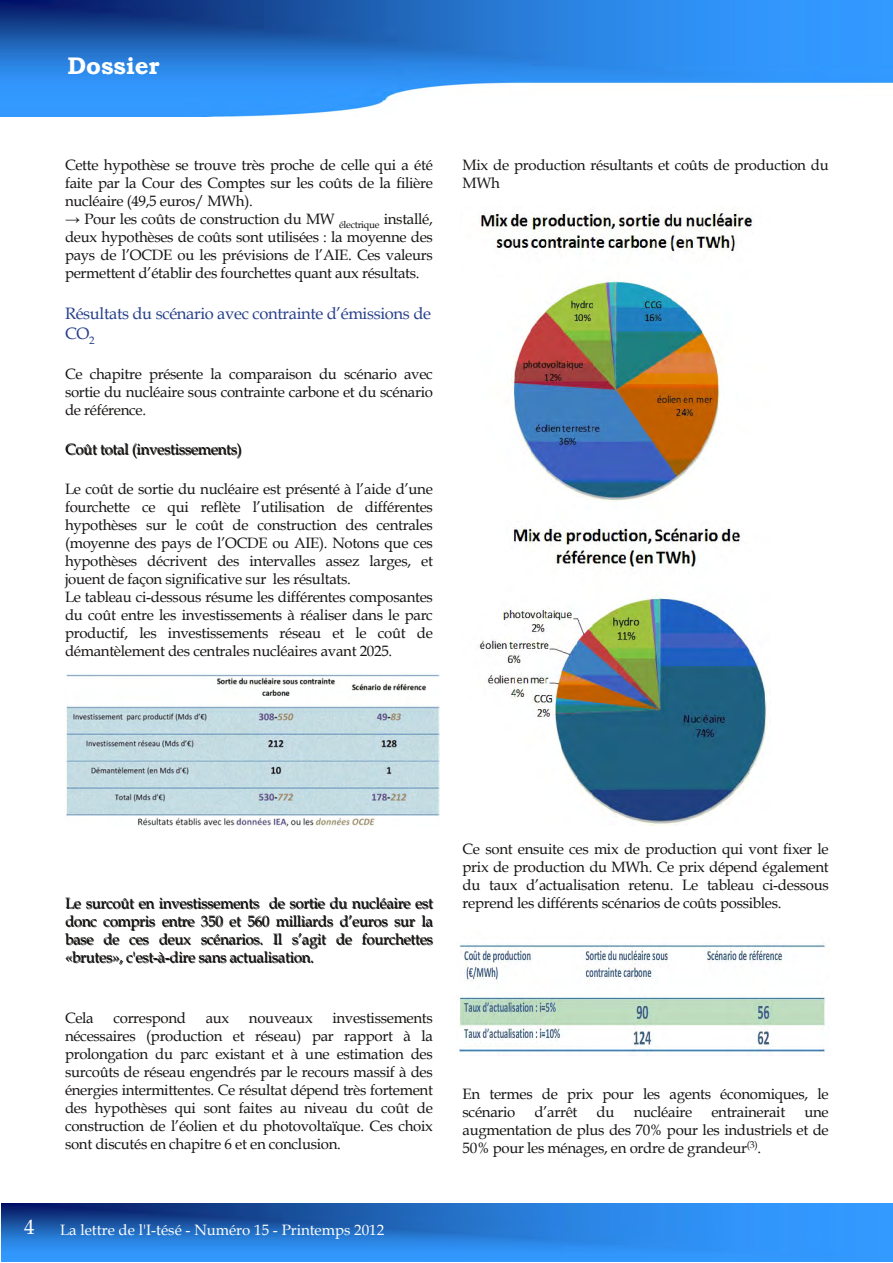
<style>
.page{position:relative;width:893px;height:1263px;background:#fff}
.page>*{position:absolute;margin:0;border:0;box-sizing:border-box;transform-origin:0 0}
.t1{font:700 24px "Bookman Old Style";color:#fff}
.t2{font:16.5px/19.8px "Book Antiqua";letter-spacing:-.02em;color:#26408b}
.t3{font:15px/18px "Book Antiqua";letter-spacing:-.02em;color:#161413;text-align:justify}
.t4{font:15px "Book Antiqua";color:#fff}
.s1{font-size:21px}
</style>
<div class="page">
<img style="left:0;top:0;width:893px;height:116px">
<img style="left:2px;top:1203px;width:890px;height:59px">
<img style="left:66px;top:674px;width:374px;height:153px">
<img style="left:477px;top:211px;width:290px;height:615px">
<img style="left:459px;top:942px;width:367px;height:111px">
<h1 class="t1" style="left:67px;top:48px;width:94px">Dossier</h1>
<p class="t3" style="left:65px;top:155px;width:369px">Cette hypothèse se trouve très proche de celle qui a été faite par la Cour des Comptes sur les coûts de la filière nucléaire (49,5 euros/ MWh).</p>
<p class="t3" style="left:65px;top:209px;width:369px">→ Pour les coûts de construction du MW <sub>électrique</sub> installé, deux hypothèses de coûts sont utilisées : la moyenne des pays de l’OCDE ou les prévisions de l’AIE. Ces valeurs permettent d’établir des fourchettes quant aux résultats.</p>
<p class="t2" style="left:65px;top:303px;width:367px">Résultats du scénario avec contrainte d’émissions de<br>CO<sub>2</sub></p>
<p class="t3" style="left:65px;top:364px;width:369px">Ce chapitre présente la comparaison du scénario avec sortie du nucléaire sous contrainte carbone et du scénario de référence.</p>
<p class="t3" style="left:66px;top:440px;width:178px">Coût total (investissements)</p>
<p class="t3" style="left:65px;top:479px;width:369px;text-align:left">Le coût de sortie du nucléaire est présenté à l’aide d’une fourchette ce qui reflète l’utilisation de différentes hypothèses sur le coût de construction des centrales (moyenne des pays de l’OCDE ou AIE). Notons que ces hypothèses décrivent des intervalles assez larges, et jouent de façon significative sur les résultats.<br>Le tableau ci-dessous résume les différentes composantes du coût entre les investissements à réaliser dans le parc productif, les investissements réseau et le coût de démantèlement des centrales nucléaires avant 2025.</p>
<p class="t3" style="left:463px;top:155px;width:368px">Mix de production résultants et coûts de production du<br>MWh</p>
<p class="t3" style="left:66px;top:894px;width:369px">Le surcoût en investissements de sortie du nucléaire est donc compris entre 350 et 560 milliards d’euros sur la base de ces deux scénarios. Il s’agit de fourchettes «brutes», c'est-à-dire sans actualisation.</p>
<p class="t3" style="left:65px;top:1009px;width:30px">Cela</p>
<p class="t3" style="left:113px;top:1009px;width:74px">correspond</p>
<p class="t3" style="left:206px;top:1009px;width:25px">aux</p>
<p class="t3" style="left:249px;top:1009px;width:65px">nouveaux</p>
<p class="t3" style="left:65px;top:1009px;width:369px;text-indent:267px">investissements nécessaires (production et réseau) par rapport à la prolongation du parc existant et à une estimation des surcoûts de réseau engendrés par le recours massif à des énergies intermittentes. Ce résultat dépend très fortement des hypothèses qui sont faites au niveau du coût de construction de l’éolien et du photovoltaïque. Ces choix sont discutés en chapitre 6 et en conclusion.</p>
<p class="t4" style="left:24px;top:1219px;width:362px"><span class="s1">4</span> La lettre de l'I-tésé - Numéro 15 - Printemps 2012</p>
<p class="t4" style="left:262px;top:1219px;width:9px">0</p>
<p class="t4" style="left:377px;top:1219px;width:9px">0</p>
<p class="t3" style="left:463px;top:839px;width:368px">Ce sont ensuite ces mix de production qui vont fixer le prix de production du MWh. Ce prix dépend également du taux d’actualisation retenu. Le tableau ci-dessous reprend les différents scénarios de coûts possibles.</p>
<p class="t3" style="left:463px;top:1084px;width:368px">En termes de prix pour les agents économiques, le scénario</p>
<p class="t3" style="left:534px;top:1102px;width:44px">d’arrêt</p>
<p class="t3" style="left:597px;top:1102px;width:19px">du</p>
<p class="t3" style="left:634px;top:1102px;width:60px">nucléaire</p>
<p class="t3" style="left:711px;top:1102px;width:75px">entrainerait</p>
<p class="t3" style="left:463px;top:1102px;width:368px;text-indent:342px">une augmentation de plus des 70% pour les industriels et de 50% pour les ménages, en ordre de grandeur<sup>(3)</sup>.</p>
</div>
